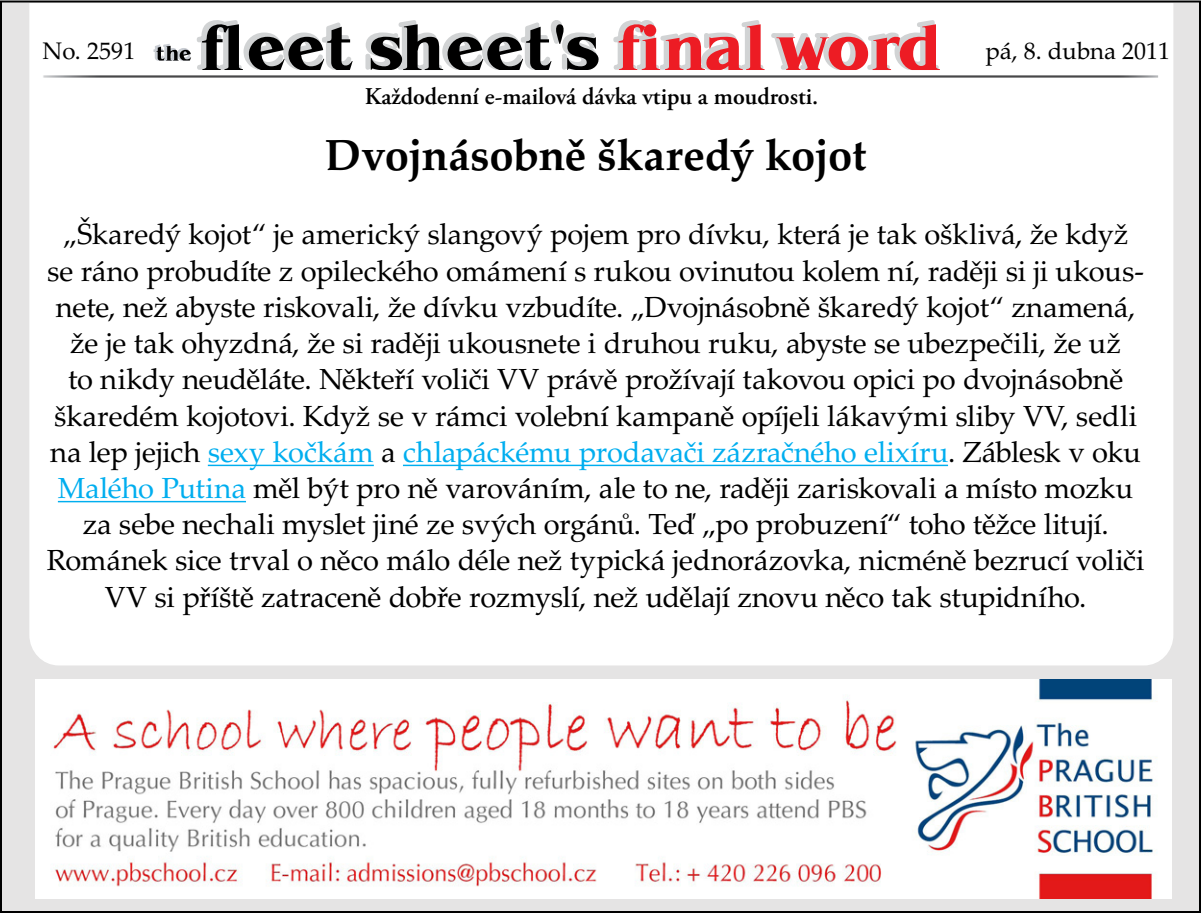
<style>
.page{position:relative;width:1201px;height:913px;background:#fff}
.page>*{position:absolute;margin:0;border:0;box-sizing:border-box;transform-origin:0 0}
.t1{font:700 43.6px "Palatino LTCE";letter-spacing:-.01em;color:#000}
.t2{font:29.2px/36.2px "Palatino LTCE";letter-spacing:-.01em;color:#000;text-align:center}
.t3{font:600 24px "Adobe Garamond Pro";color:#000}
.t4{font:24px "Palatino LTCE";color:#000}
.s1{color:#00aeef}
</style>
<div class="page">
<div style="left:1px;top:1px;width:1198px;height:910px;background:#e5e4e4"></div>
<div style="left:28px;top:1px;width:1146px;height:665px;background:#fff"></div>
<img style="left:40px;top:73px;width:1120px;height:7px">
<svg style="left:153px;top:20px;width:446px;height:50px"></svg>
<svg style="left:611px;top:20px;width:328px;height:50px"></svg>
<hr style="left:208px;top:464px;width:166px;height:2px;background:#00aeef">
<hr style="left:403px;top:464px;width:544px;height:2px;background:#00aeef">
<hr style="left:58px;top:500px;width:188px;height:2px;background:#00aeef">
<img style="left:35px;top:679px;width:1136px;height:219px">
<p class="t4" style="left:42px;top:37px;width:94px">No. 2591</p>
<p class="t4" style="left:985px;top:37px;width:186px">pá, 8. dubna 2011</p>
<p class="t3" style="left:365px;top:83px;width:455px">Každodenní e-mailová dávka vtipu a moudrosti.</p>
<h1 class="t1" style="left:325px;top:129px;width:543px">Dvojnásobně škaredý kojot</h1>
<p class="t2" style="left:47px;top:217px;width:1098px">„Škaredý kojot“ je americký slangový pojem pro dívku, která je tak ošklivá, že když se ráno probudíte z opileckého omámení s rukou ovinutou kolem ní, raději si ji ukous&shy;nete, než abyste riskovali, že dívku vzbudíte. „Dvojnásobně škaredý kojot“ znamená, že je tak ohyzdná, že si raději ukousnete i druhou ruku, abyste se ubezpečili, že už<br>to nikdy neuděláte. Někteří voliči VV právě prožívají takovou opici po dvojnásobně škaredém kojotovi. Když se v rámci volební kampaně opíjeli lákavými sliby VV, sedli na lep jejich <span class="s1">sexy kočkám</span> a <span class="s1">chlapáckému prodavači zázračného elixíru</span>. Záblesk v oku <span class="s1">Malého Putina</span> měl být pro ně varováním, ale to ne, raději zariskovali a místo mozku za sebe nechali myslet jiné ze svých orgánů. Teď „po probuzení“ toho těžce litují.<br>Románek sice trval o něco málo déle než typická jednorázovka, nicméně bezrucí voliči VV si příště zatraceně dobře rozmyslí, než udělají znovu něco tak stupidního.</p>
</div>
